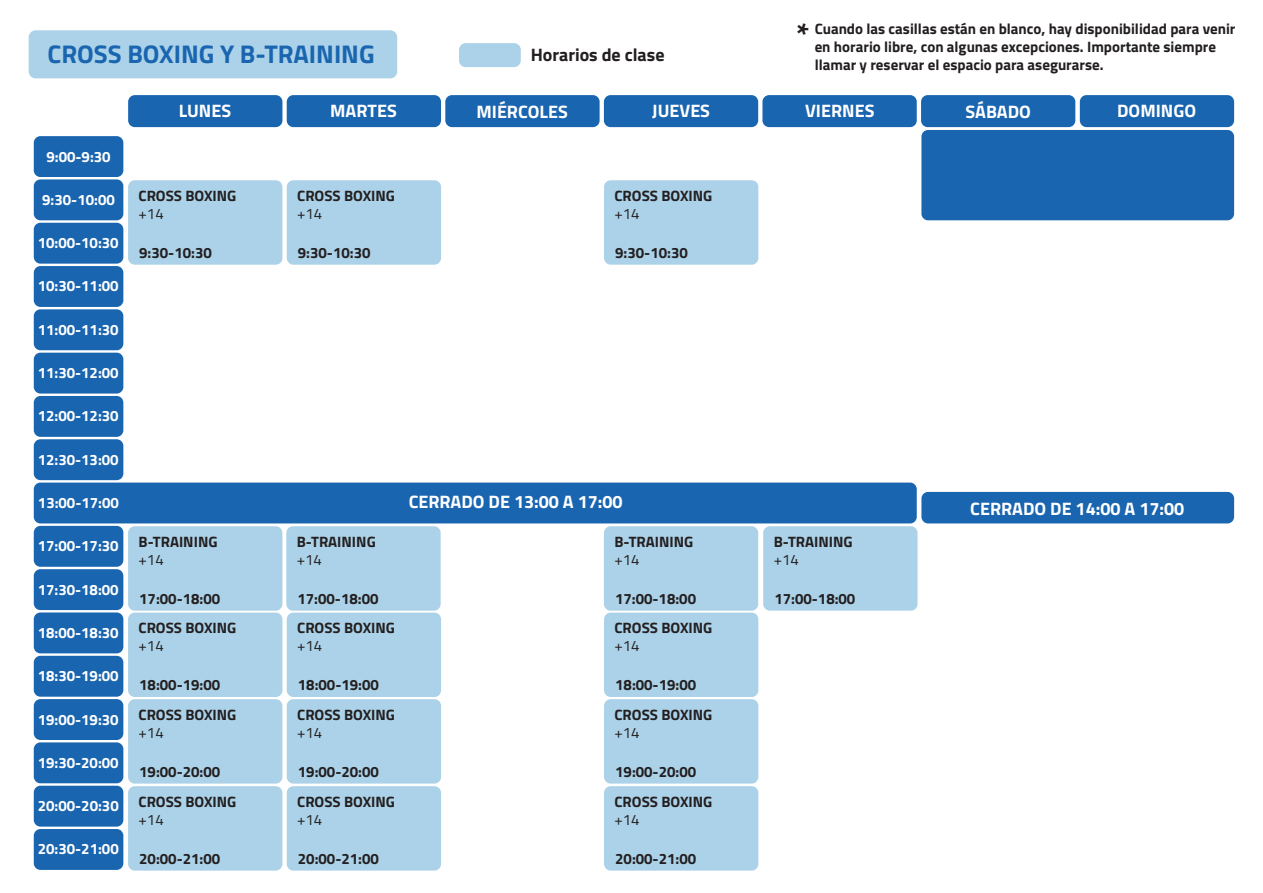
<style>
.page{position:relative;width:1263px;height:893px;background:#fff}
.page>*{position:absolute;margin:0;border:0;box-sizing:border-box;transform-origin:0 0}
.t1{font:700 31.5px "Titillium Web";color:#231f20}
.t2{font:700 25.5px "Titillium Web";color:#1a65b0}
.t3{font:700 18px "Titillium Web";color:#fff}
.t4{font:700 18px "Titillium Web";color:#231f20}
.t5{font:700 15px/29.4px "Titillium Web";color:#231f20}
.t6{font:700 15px "Titillium Web";color:#fff}
.t7{font:15px "Titillium Web";color:#231f20}
</style>
<div class="page">
<div style="left:34px;top:483px;width:883px;height:40px;background:#1a65b0;border-radius:7px"></div>
<div style="left:921px;top:492px;width:313px;height:31px;background:#1a65b0;border-radius:7px"></div>
<div style="left:128px;top:95px;width:154px;height:32px;background:#1a65b0;border-radius:7px"></div>
<div style="left:287px;top:95px;width:154px;height:32px;background:#1a65b0;border-radius:7px"></div>
<div style="left:445px;top:95px;width:155px;height:32px;background:#1a65b0;border-radius:7px"></div>
<div style="left:604px;top:95px;width:154px;height:32px;background:#1a65b0;border-radius:7px"></div>
<div style="left:762px;top:95px;width:155px;height:32px;background:#1a65b0;border-radius:7px"></div>
<div style="left:921px;top:95px;width:154px;height:32px;background:#1a65b0;border-radius:7px"></div>
<div style="left:1080px;top:95px;width:154px;height:32px;background:#1a65b0;border-radius:7px"></div>
<div style="left:921px;top:130px;width:313px;height:90px;background:#1a65b0;border-radius:7px"></div>
<div style="left:29px;top:30px;width:368px;height:48px;background:#abd2e8;border-radius:7px"></div>
<div style="left:459px;top:43px;width:62px;height:24px;background:#abd2e8;border-radius:7px"></div>
<div style="left:34px;top:136px;width:89px;height:41px;background:#1a65b0;border-radius:7px"></div>
<div style="left:34px;top:179px;width:89px;height:41px;background:#1a65b0;border-radius:7px"></div>
<div style="left:34px;top:223px;width:89px;height:41px;background:#1a65b0;border-radius:7px"></div>
<div style="left:34px;top:266px;width:89px;height:41px;background:#1a65b0;border-radius:7px"></div>
<div style="left:34px;top:309px;width:89px;height:41px;background:#1a65b0;border-radius:7px"></div>
<div style="left:34px;top:353px;width:89px;height:41px;background:#1a65b0;border-radius:7px"></div>
<div style="left:34px;top:396px;width:89px;height:41px;background:#1a65b0;border-radius:7px"></div>
<div style="left:34px;top:439px;width:89px;height:41px;background:#1a65b0;border-radius:7px"></div>
<div style="left:34px;top:526px;width:89px;height:41px;background:#1a65b0;border-radius:7px"></div>
<div style="left:34px;top:569px;width:89px;height:41px;background:#1a65b0;border-radius:7px"></div>
<div style="left:34px;top:612px;width:89px;height:41px;background:#1a65b0;border-radius:7px"></div>
<div style="left:34px;top:656px;width:89px;height:41px;background:#1a65b0;border-radius:7px"></div>
<div style="left:34px;top:699px;width:89px;height:41px;background:#1a65b0;border-radius:7px"></div>
<div style="left:34px;top:742px;width:89px;height:41px;background:#1a65b0;border-radius:7px"></div>
<div style="left:34px;top:786px;width:89px;height:41px;background:#1a65b0;border-radius:7px"></div>
<div style="left:34px;top:829px;width:89px;height:41px;background:#1a65b0;border-radius:7px"></div>
<div style="left:128px;top:613px;width:154px;height:84px;background:#abd2e8;border-radius:7px"></div>
<div style="left:128px;top:526px;width:154px;height:85px;background:#abd2e8;border-radius:7px"></div>
<div style="left:286px;top:526px;width:155px;height:85px;background:#abd2e8;border-radius:7px"></div>
<div style="left:604px;top:526px;width:154px;height:85px;background:#abd2e8;border-radius:7px"></div>
<div style="left:763px;top:526px;width:154px;height:85px;background:#abd2e8;border-radius:7px"></div>
<div style="left:128px;top:180px;width:154px;height:85px;background:#abd2e8;border-radius:7px"></div>
<div style="left:128px;top:699px;width:154px;height:85px;background:#abd2e8;border-radius:7px"></div>
<div style="left:128px;top:786px;width:154px;height:85px;background:#abd2e8;border-radius:7px"></div>
<div style="left:287px;top:613px;width:154px;height:84px;background:#abd2e8;border-radius:7px"></div>
<div style="left:287px;top:180px;width:154px;height:85px;background:#abd2e8;border-radius:7px"></div>
<div style="left:287px;top:699px;width:154px;height:85px;background:#abd2e8;border-radius:7px"></div>
<div style="left:287px;top:786px;width:154px;height:85px;background:#abd2e8;border-radius:7px"></div>
<div style="left:604px;top:613px;width:154px;height:84px;background:#abd2e8;border-radius:7px"></div>
<div style="left:604px;top:180px;width:154px;height:85px;background:#abd2e8;border-radius:7px"></div>
<div style="left:604px;top:699px;width:154px;height:85px;background:#abd2e8;border-radius:7px"></div>
<div style="left:604px;top:786px;width:154px;height:85px;background:#abd2e8;border-radius:7px"></div>
<h2 class="t2" style="left:48px;top:34px;width:329px">CROSS BOXING Y B-TRAINING</h2>
<p class="t4" style="left:531px;top:41px;width:135px">Horarios de clase</p>
<p class="t5" style="left:815px;top:19px;width:422px;line-height:18px">Cuando las casillas están en blanco, hay disponibilidad para venir en horario libre, con algunas excepciones. Importante siempre llamar y reservar el espacio para asegurarse.</p>
<h1 class="t1" style="left:796px;top:11px;width:15px">*</h1>
<p class="t6" style="left:46px;top:145px;width:66px">9:00-9:30</p>
<p class="t6" style="left:42px;top:188px;width:74px">9:30-10:00</p>
<p class="t6" style="left:38px;top:231px;width:82px">10:00-10:30</p>
<p class="t6" style="left:38px;top:275px;width:82px">10:30-11:00</p>
<p class="t6" style="left:38px;top:318px;width:82px">11:00-11:30</p>
<p class="t6" style="left:38px;top:361px;width:82px">11:30-12:00</p>
<p class="t6" style="left:38px;top:405px;width:82px">12:00-12:30</p>
<p class="t6" style="left:38px;top:448px;width:82px">12:30-13:00</p>
<p class="t6" style="left:38px;top:491px;width:82px">13:00-17:00</p>
<p class="t6" style="left:38px;top:535px;width:82px">17:00-17:30</p>
<p class="t6" style="left:38px;top:578px;width:82px">17:30-18:00</p>
<p class="t6" style="left:38px;top:621px;width:82px">18:00-18:30</p>
<p class="t6" style="left:38px;top:664px;width:82px">18:30-19:00</p>
<p class="t6" style="left:38px;top:708px;width:82px">19:00-19:30</p>
<p class="t6" style="left:38px;top:751px;width:82px">19:30-20:00</p>
<p class="t6" style="left:38px;top:794px;width:82px">20:00-20:30</p>
<p class="t6" style="left:38px;top:838px;width:82px">20:30-21:00</p>
<p class="t3" style="left:179px;top:97px;width:54px">LUNES</p>
<p class="t3" style="left:330px;top:97px;width:68px">MARTES</p>
<p class="t3" style="left:476px;top:98px;width:93px">MIÉRCOLES</p>
<p class="t3" style="left:652px;top:97px;width:59px">JUEVES</p>
<p class="t3" style="left:805px;top:97px;width:71px">VIERNES</p>
<p class="t3" style="left:965px;top:98px;width:67px">SÁBADO</p>
<p class="t3" style="left:1117px;top:97px;width:81px">DOMINGO</p>
<p class="t5" style="left:139px;top:180px;width:99px">CROSS BOXING</p>
<p class="t7" style="left:139px;top:202px;width:27px">+14</p>
<p class="t5" style="left:139px;top:237px;width:74px">9:30-10:30</p>
<p class="t5" style="left:297px;top:180px;width:99px">CROSS BOXING</p>
<p class="t7" style="left:297px;top:202px;width:27px">+14</p>
<p class="t5" style="left:298px;top:237px;width:74px">9:30-10:30</p>
<p class="t5" style="left:614px;top:180px;width:99px">CROSS BOXING</p>
<p class="t7" style="left:614px;top:202px;width:27px">+14</p>
<p class="t5" style="left:615px;top:237px;width:74px">9:30-10:30</p>
<p class="t5" style="left:139px;top:526px;width:81px">B-TRAINING</p>
<p class="t7" style="left:139px;top:548px;width:27px">+14</p>
<p class="t5" style="left:139px;top:583px;width:82px">17:00-18:00</p>
<p class="t5" style="left:139px;top:612px;width:99px">CROSS BOXING</p>
<p class="t7" style="left:139px;top:635px;width:27px">+14</p>
<p class="t5" style="left:139px;top:670px;width:82px">18:00-19:00</p>
<p class="t5" style="left:139px;top:699px;width:99px">CROSS BOXING</p>
<p class="t7" style="left:139px;top:721px;width:27px">+14</p>
<p class="t5" style="left:139px;top:756px;width:99px">19:00-20:00<br>CROSS BOXING</p>
<p class="t7" style="left:139px;top:808px;width:27px">+14</p>
<p class="t5" style="left:139px;top:843px;width:82px">20:00-21:00</p>
<p class="t5" style="left:297px;top:526px;width:81px">B-TRAINING</p>
<p class="t7" style="left:297px;top:548px;width:27px">+14</p>
<p class="t5" style="left:297px;top:583px;width:82px">17:00-18:00</p>
<p class="t5" style="left:297px;top:612px;width:99px">CROSS BOXING</p>
<p class="t7" style="left:297px;top:635px;width:27px">+14</p>
<p class="t5" style="left:298px;top:670px;width:82px">18:00-19:00</p>
<p class="t5" style="left:297px;top:699px;width:99px">CROSS BOXING</p>
<p class="t7" style="left:297px;top:721px;width:27px">+14</p>
<p class="t5" style="left:297px;top:756px;width:99px">19:00-20:00<br>CROSS BOXING</p>
<p class="t7" style="left:297px;top:808px;width:27px">+14</p>
<p class="t5" style="left:298px;top:843px;width:82px">20:00-21:00</p>
<p class="t3" style="left:409px;top:488px;width:215px">CERRADO DE 13:00 A 17:00</p>
<p class="t5" style="left:614px;top:526px;width:81px">B-TRAINING</p>
<p class="t7" style="left:614px;top:548px;width:27px">+14</p>
<p class="t5" style="left:615px;top:583px;width:82px">17:00-18:00</p>
<p class="t5" style="left:614px;top:612px;width:99px">CROSS BOXING</p>
<p class="t7" style="left:614px;top:635px;width:27px">+14</p>
<p class="t5" style="left:615px;top:670px;width:82px">18:00-19:00</p>
<p class="t5" style="left:614px;top:699px;width:99px">CROSS BOXING</p>
<p class="t7" style="left:614px;top:721px;width:27px">+14</p>
<p class="t5" style="left:614px;top:756px;width:99px">19:00-20:00<br>CROSS BOXING</p>
<p class="t7" style="left:614px;top:808px;width:27px">+14</p>
<p class="t5" style="left:615px;top:843px;width:82px">20:00-21:00</p>
<p class="t5" style="left:774px;top:526px;width:81px">B-TRAINING</p>
<p class="t7" style="left:774px;top:548px;width:27px">+14</p>
<p class="t5" style="left:774px;top:583px;width:82px">17:00-18:00</p>
<p class="t3" style="left:970px;top:495px;width:215px">CERRADO DE 14:00 A 17:00</p>
</div>
